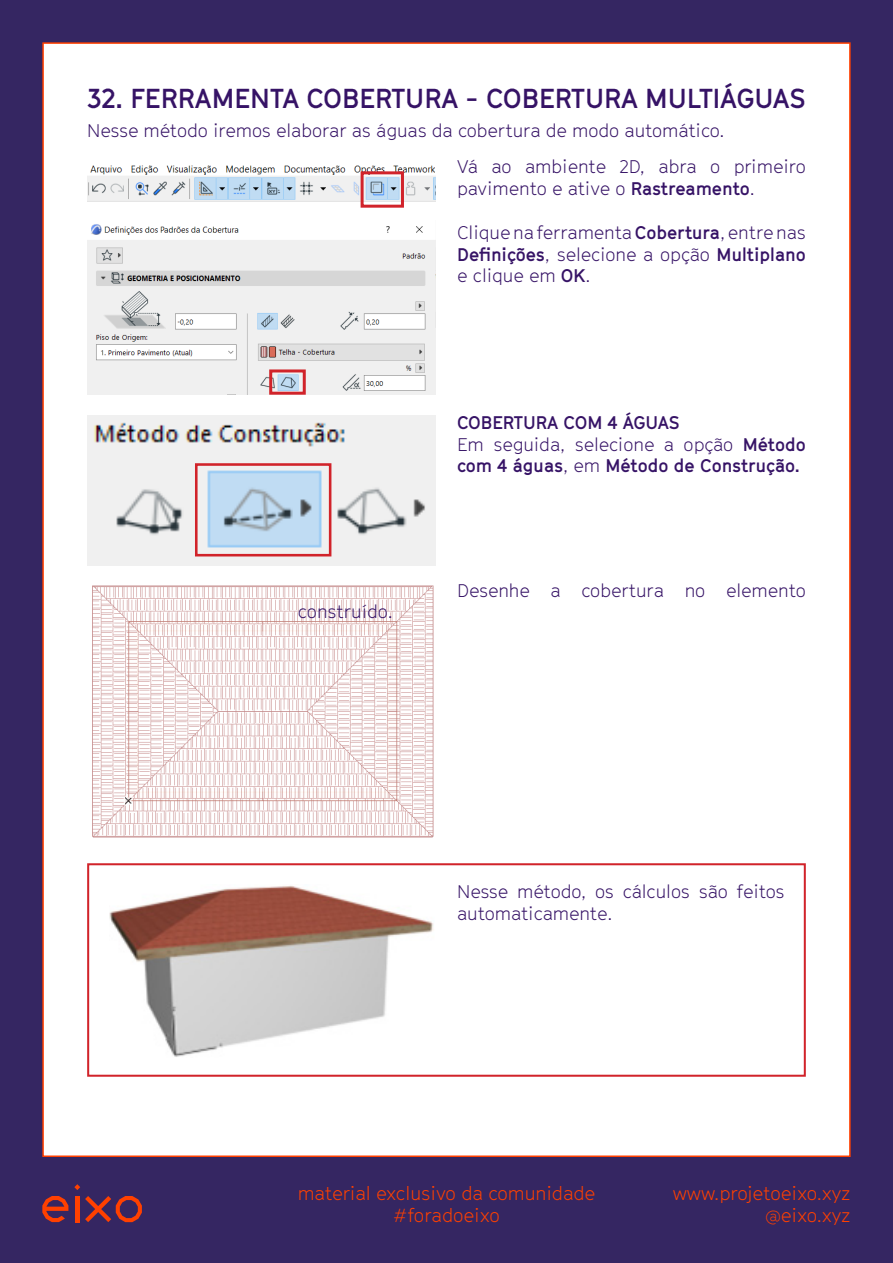
<style>
.page{position:relative;width:893px;height:1263px;background:#fff}
.page>*{position:absolute;margin:0;border:0;box-sizing:border-box;transform-origin:0 0}
.t1{font:700 27px "GT Cinetype";color:#361366}
.t2{font:300 18.6px/22.4px "GT Cinetype";color:#ff4000;text-align:right}
.t3{font:300 18px/21.6px "GT Cinetype";color:#361366}
.t4{font:700 18px/21.6px "GT Cinetype";color:#361366}
.s1{font-weight:700}
.s2{font-weight:300}
</style>
<div class="page">
<div style="left:0;top:0;width:42px;height:1263px;background:#352662"></div>
<div style="left:851px;top:0;width:42px;height:1263px;background:#352662"></div>
<div style="left:31px;top:0;width:862px;height:42px;background:#352662"></div>
<div style="left:31px;top:1157px;width:862px;height:106px;background:#352662"></div>
<div style="left:87px;top:863px;width:719px;height:214px;border:2px solid #d1232a"></div>
<img style="left:87px;top:224px;width:349px;height:171px">
<img style="left:87px;top:165px;width:349px;height:37px">
<img style="left:87px;top:416px;width:349px;height:149px">
<img style="left:92px;top:585px;width:342px;height:253px">
<img style="left:109px;top:885px;width:325px;height:172px">
<div style="left:361px;top:171px;width:43px;height:37px;border:3px solid #d1232a"></div>
<div style="left:269px;top:369px;width:37px;height:26px;border:3px solid #d1232a"></div>
<div style="left:195px;top:463px;width:136px;height:93px;border:3px solid #d1232a"></div>
<svg style="left:42px;top:1196px;width:26px;height:26px"></svg>
<svg style="left:74px;top:1184px;width:6px;height:6px"></svg>
<hr style="left:75px;top:1196px;width:4px;height:26px;background:#ff4000">
<svg style="left:85px;top:1196px;width:57px;height:26px"></svg>
<p class="t1" style="left:87px;top:82px;width:720px">32. FERRAMENTA COBERTURA - COBERTURA MULTIÁGUAS</p>
<p class="t3" style="left:87px;top:120px;width:639px">Nesse método iremos elaborar as águas da cobertura de modo automático.</p>
<p class="t3" style="left:457px;top:156px;width:350px">Vá ao ambiente 2D, abra o primeiro pavimento e ative o <span class="s1">Rastreamento</span>.</p>
<p class="t3" style="left:457px;top:222px;width:350px;text-align:justify">Clique na ferramenta <span class="s1">Cobertura</span>, entre nas <span class="s1">Defnições</span>, selecione a opção <span class="s1">Multiplano </span>e clique em <span class="s1">OK</span>.</p>
<p class="t4" style="left:457px;top:412px;width:224px">COBERTURA COM 4 ÁGUAS</p>
<p class="t4" style="left:457px;top:433px;width:350px"><span class="s2">Em seguida, selecione a opção</span> Método com 4 águas<span class="s2">, em</span> Método de Construção.</p>
<p class="t3" style="left:298px;top:601px;width:97px">construído.</p>
<p class="t3" style="left:457px;top:579px;width:350px">Desenhe a cobertura no elemento</p>
<p class="t3" style="left:457px;top:881px;width:329px">Nesse método, os cálculos são feitos automaticamente.</p>
<p class="t2" style="left:298px;top:1182px;width:299px;text-align:center">material exclusivo da comunidade #foradoeixo</p>
<p class="t2" style="left:673px;top:1182px;width:179px">www.projetoeixo.xyz @eixo.xyz</p>
</div>
